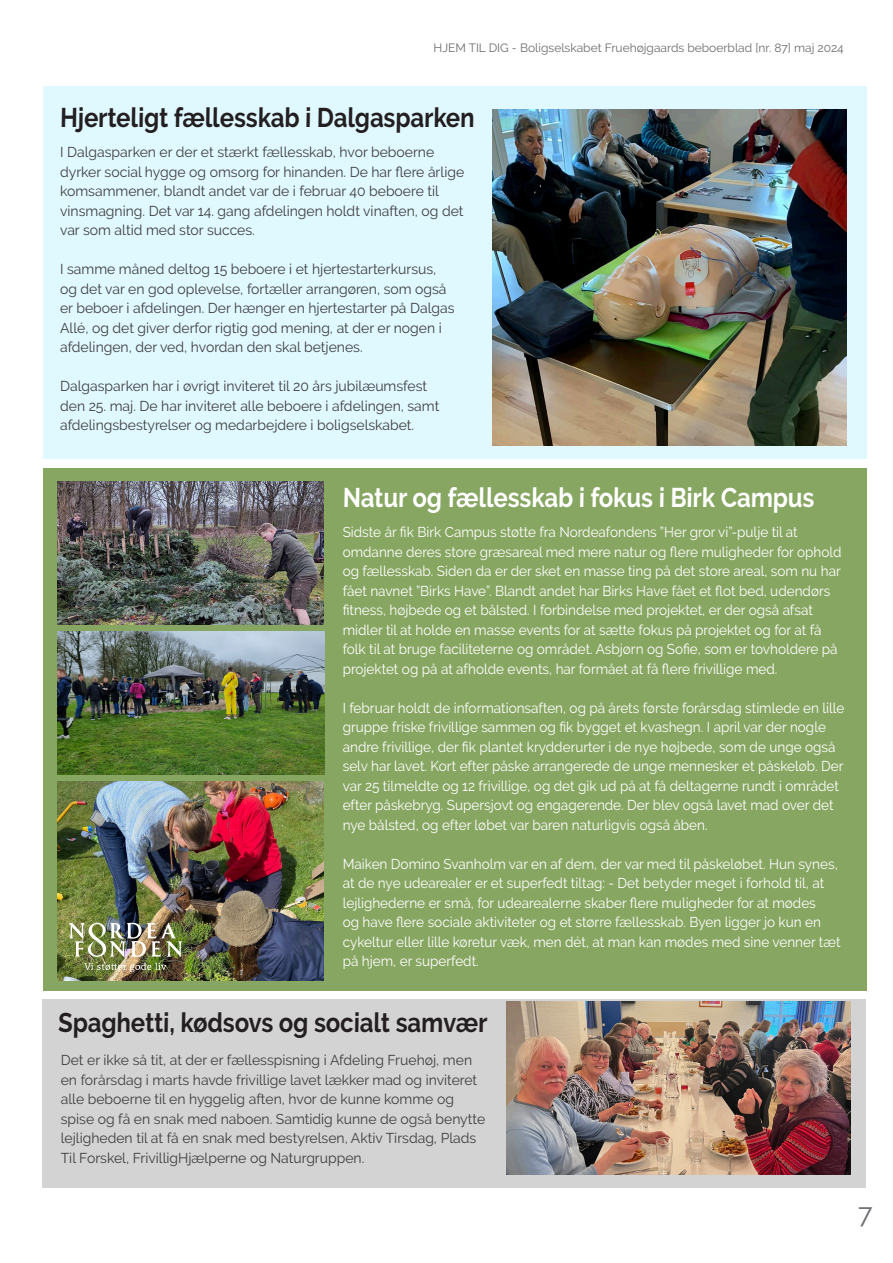
<style>
.page{position:relative;width:893px;height:1263px;background:#fff}
.page>*{position:absolute;margin:0;border:0;box-sizing:border-box;transform-origin:0 0}
.Address{font:700 27px "Raleway";color:#231f20;scale:.88 1}
.Address-2{font:700 27px "Raleway";letter-spacing:-.005em;color:#fff;scale:.88 1}
.Address-3{font:27px "Raleway";color:#6c6d70}
.Address-4{font:14.25px/19.5px "Raleway";color:#fff;scale:.95 1}
.Address-5{font:14.25px/19.5px "Raleway";color:#3e3e3f}
.Address-6{font:12px "Raleway";color:#6c6d70}
</style>
<div class="page">
<div style="left:43px;top:468px;width:823px;height:522px;background:#87a662"></div>
<div style="left:44px;top:86px;width:823px;height:373px;background:#e0f8ff"></div>
<img style="left:493px;top:110px;width:353px;height:336px">
<img style="left:58px;top:482px;width:265px;height:142px">
<img style="left:58px;top:632px;width:266px;height:142px">
<img style="left:58px;top:782px;width:265px;height:198px">
<div style="left:43px;top:999px;width:823px;height:189px;background:#d3d3d3"></div>
<img style="left:506px;top:1002px;width:345px;height:173px">
<img style="left:68px;top:922px;width:114px;height:35px">
<svg style="left:84px;top:963px;width:82px;height:9px"></svg>
<p class="Address-6" style="left:433px;top:40px;width:412px">HJEM TIL DIG - Boligselskabet Fruehøjgaards beboerblad [nr. 87] maj 2024</p>
<p class="Address" style="left:60px;top:103px;width:473px">Hjerteligt fællesskab i Dalgasparken</p>
<p class="Address-5" style="left:60px;top:143px;width:406px">I Dalgasparken er der et stærkt fællesskab, hvor beboerne dyrker social hygge og omsorg for hinanden. De har flere årlige komsammener, blandt andet var de i februar 40 beboere til vinsmagning. Det var 14. gang afdelingen holdt vinaften, og det var som altid med stor succes.</p>
<p class="Address-5" style="left:60px;top:260px;width:396px">I samme måned deltog 15 beboere i et hjertestarterkursus, og det var en god oplevelse, fortæller arrangøren, som også er beboer i afdelingen. Der hænger en hjertestarter på Dalgas Allé, og det giver derfor rigtig god mening, at der er nogen i afdelingen, der ved, hvordan den skal betjenes.</p>
<p class="Address-5" style="left:60px;top:377px;width:381px">Dalgasparken har i øvrigt inviteret til 20 års jubilæumsfest den 25. maj. De har inviteret alle beboere i afdelingen, samt afdelingsbestyrelser og medarbejdere i boligselskabet.</p>
<p class="Address-2" style="left:343px;top:482px;width:538px">Natur og fællesskab i fokus i Birk Campus</p>
<p class="Address-4" style="left:343px;top:522px;width:527px">Sidste år fik Birk Campus støtte fra Nordeafondens ”Her gror vi”-pulje til at omdanne deres store græsareal med mere natur og flere muligheder for ophold og fællesskab. Siden da er der sket en masse ting på det store areal, som nu har fået navnet ”Birks Have”. Blandt andet har Birks Have fået et flot bed, udendørs fitness, højbede og et bålsted. I forbindelse med projektet, er der også afsat midler til at holde en masse events for at sætte fokus på projektet og for at få folk til at bruge faciliteterne og området. Asbjørn og Sofie, som er tovholdere på projektet og på at afholde events, har formået at få flere frivillige med.</p>
<p class="Address-4" style="left:343px;top:698px;width:529px">I februar holdt de informationsaften, og på årets første forårsdag stimlede en lille gruppe friske frivillige sammen og fik bygget et kvashegn. I april var der nogle andre frivillige, der fik plantet krydderurter i de nye højbede, som de unge også selv har lavet. Kort efter påske arrangerede de unge mennesker et påskeløb. Der var 25 tilmeldte og 12 frivillige, og det gik ud på at få deltagerne rundt i området efter påskebryg. Supersjovt og engagerende. Der blev også lavet mad over det nye bålsted, og efter løbet var baren naturligvis også åben.</p>
<p class="Address-4" style="left:343px;top:854px;width:526px">Maiken Domino Svanholm var en af dem, der var med til påskeløbet. Hun synes, at de nye udearealer er et superfedt tiltag: - Det betyder meget i forhold til, at lejlighederne er små, for udearealerne skaber flere muligheder for at mødes<br>og have flere sociale aktiviteter og et større fællesskab. Byen ligger jo kun en cykeltur eller lille køretur væk, men dét, at man kan mødes med sine venner tæt på hjem, er superfedt.</p>
<p class="Address" style="left:58px;top:1007px;width:490px">Spaghetti, kødsovs og socialt samvær</p>
<p class="Address-5" style="left:61px;top:1050px;width:426px">Det er ikke så tit, at der er fællesspisning i Afdeling Fruehøj, men en forårsdag i marts havde frivillige lavet lækker mad og inviteret alle beboerne til en hyggelig aften, hvor de kunne komme og spise og få en snak med naboen. Samtidig kunne de også benytte lejligheden til at få en snak med bestyrelsen, Aktiv Tirsdag, Plads Til Forskel, FrivilligHjælperne og Naturgruppen.</p>
<p class="Address-3" style="left:858px;top:1198px;width:16px">7</p>
</div>
